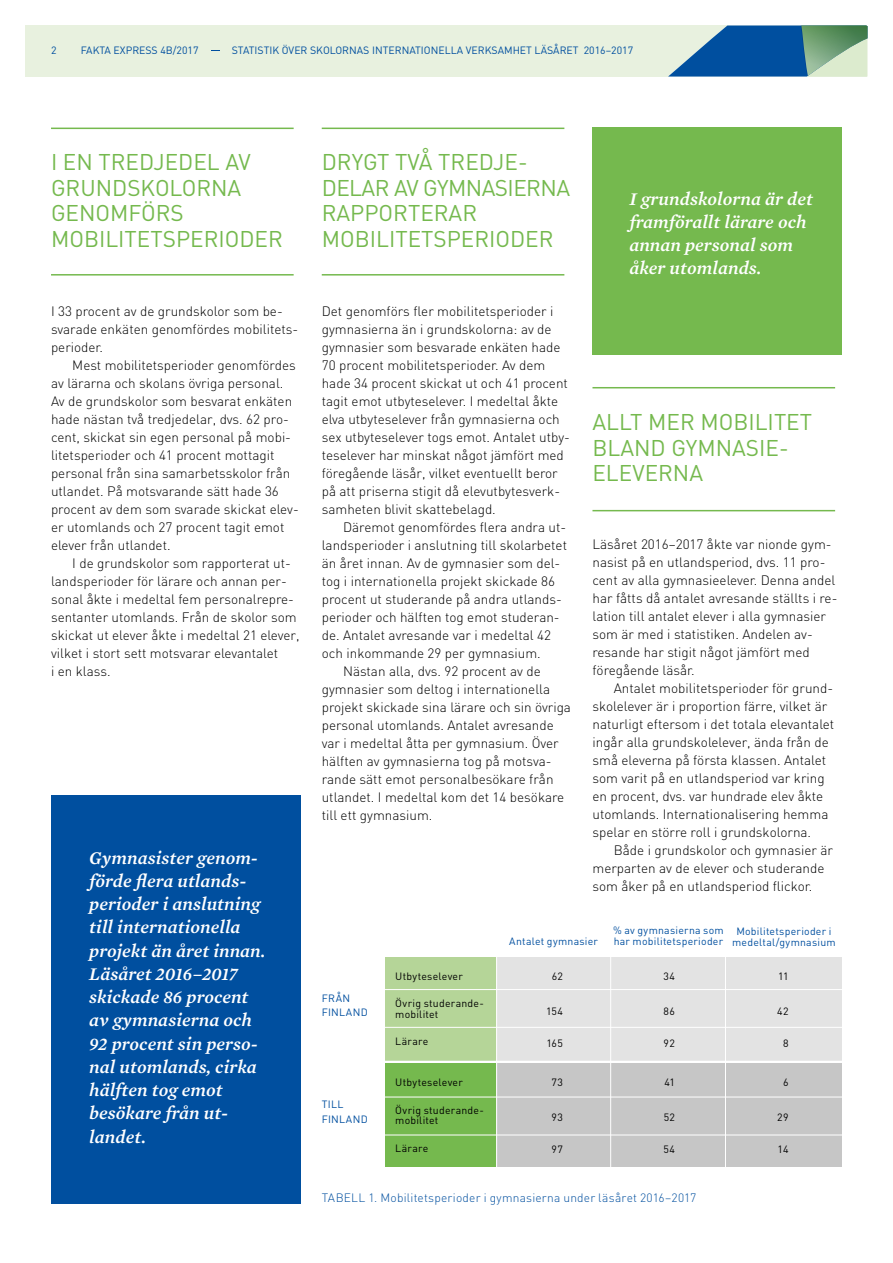
<style>
.page{position:relative;width:893px;height:1263px;background:#fff}
.page>*{position:absolute;margin:0;border:0;box-sizing:border-box;transform-origin:0 0}
.t1{font:22.5px/25.5px "DIN";color:#75b94e}
.t2{font:italic 500 16.5px/23.2px "Mercury S Sm";color:#fff}
.t3{font:300 13.5px/18px "DIN";color:#000}
.t4{font:300 12px "DIN";letter-spacing:.015em;color:#004f9f}
.t5{font:10.5px/10.5px "DIN";color:#004f9f}
.t6{font:10.5px/10.5px "DIN";letter-spacing:.03em;color:#000}
.t7{font:10.5px/10.5px "DIN";letter-spacing:.025em;color:#004f9f}
</style>
<div class="page">
<div style="left:26px;top:26px;width:841px;height:51px;background:#e8f1df"></div>
<hr style="left:51px;top:128px;width:243px;height:1px;background:#75b94e">
<hr style="left:51px;top:274px;width:243px;height:2px;background:#75b94e">
<div style="left:592px;top:128px;width:250px;height:227px;background:#75b94e"></div>
<div style="left:51px;top:795px;width:249px;height:408px;background:#004f9f"></div>
<hr style="left:322px;top:128px;width:242px;height:1px;background:#75b94e">
<hr style="left:322px;top:274px;width:242px;height:2px;background:#75b94e">
<hr style="left:592px;top:387px;width:243px;height:1px;background:#75b94e">
<hr style="left:592px;top:510px;width:243px;height:1px;background:#75b94e">
<svg style="left:668px;top:26px;width:199px;height:51px;background:#5289a5"></svg>
<div style="left:386px;top:1062px;width:110px;height:104px;background:#75b94e"></div>
<div style="left:386px;top:957px;width:110px;height:105px;background:#b5d598"></div>
<div style="left:496px;top:1062px;width:346px;height:104px;background:#c6c6c6"></div>
<div style="left:496px;top:957px;width:346px;height:105px;background:#e3e3e3"></div>
<hr style="left:376px;top:989px;width:479px;height:1px;background:#fff">
<hr style="left:379px;top:1027px;width:478px;height:1px;background:#fff">
<hr style="left:379px;top:1061px;width:478px;height:2px;background:#fff">
<hr style="left:377px;top:1097px;width:478px;height:1px;background:#fff">
<hr style="left:375px;top:1134px;width:479px;height:1px;background:#fff">
<hr style="left:496px;top:951px;width:1px;height:228px;background:#fff">
<hr style="left:610px;top:948px;width:1px;height:228px;background:#fff">
<hr style="left:725px;top:945px;width:1px;height:228px;background:#fff">
<p class="t5" style="left:51px;top:45px;width:7px">2</p>
<p class="t5" style="left:81px;top:45px;width:13px">FAKTA</p>
<p class="t5" style="left:114px;top:45px;width:86px">EXPRESS 4B/2017</p>
<p class="t5" style="left:232px;top:45px;width:403px">STATISTIK ÖVER SKOLORNAS INTERNATIONELLA VERKSAMHET LÄSÅRET 2016–2017</p>
<h1 class="t1" style="left:51px;top:149px;width:233px">I EN TREDJ EDEL AV<br>GRUNDSKOLORNA<br>GENOMFÖRS<br>MOBILITETSPERIODER</h1>
<p class="t3" style="left:51px;top:302px;width:249px">I 33 procent av de grundskolor som be&shy;svarade enkäten genomfördes mobilitets&shy;perioder.</p>
<p class="t3" style="left:51px;top:356px;width:249px;text-indent:21px">Mest mobilitetsperioder genomfördes av lärarna och skolans övriga personal.<br>Av de grundskolor som besvarat enkäten hade nästan två tredjedelar, dvs. 62 pro&shy;cent, skickat sin egen personal på mobi&shy;litetsperioder och 41 procent mottagit personal från sina samarbetsskolor från utlandet. På motsvarande sätt hade 36 procent av dem som svarade skickat elev&shy;er utomlands och 27 procent tagit emot elever från utlandet.</p>
<p class="t3" style="left:51px;top:554px;width:250px;text-indent:21px">I de grundskolor som rapporterat ut&shy;landsperioder för lärare och annan per&shy;sonal åkte i medeltal fem personalrepre&shy;sentanter utomlands. Från de skolor som skickat ut elever åkte i medeltal 21 elever, vilket i stort sett motsvarar elevantalet<br>i en klass.</p>
<p class="t2" style="left:89px;top:845px;width:178px">Gymnasister genom&shy;förde flera utlands&shy;perioder i anslutning till internationella projekt än året innan.<br>Läsåret 2016–2017 skickade 86 procent av gymnasierna och<br>92 procent sin perso&shy;nal utomlands, cirka hälften tog emot besökare från ut&shy;landet.</p>
<h1 class="t1" style="left:322px;top:149px;width:250px">D RYGT TVÅ TREDJ E-<br>DELAR AV GYMNASIERNA<br>RAPPORTERAR<br>MOBILITETSPERIODER</h1>
<p class="t3" style="left:322px;top:302px;width:250px">Det genomförs fler mobilitetsperioder i gymnasierna än i grundskolorna: av de gymnasier som besvarade enkäten hade 70 procent mobilitetsperioder. Av dem hade 34 procent skickat ut och 41 procent tagit emot utbyteselever. I medeltal åkte elva utbyteselever från gymnasierna och sex utbyteselever togs emot. Antalet utby&shy;teselever har minskat något jämfört med föregående läsår, vilket eventuellt beror på att priserna stigit då elevutbytesverk&shy;samheten blivit skattebelagd.</p>
<p class="t3" style="left:343px;top:518px;width:225px">Däremot genomfördes flera andra ut-</p>
<p class="t3" style="left:322px;top:536px;width:247px">landsperioder i anslutning till skolarbetet</p>
<p class="t3" style="left:322px;top:554px;width:240px">än året innan. Av de gymnasier som del-</p>
<p class="t3" style="left:322px;top:572px;width:235px">tog i internationella projekt skickade 86</p>
<p class="t3" style="left:322px;top:590px;width:242px">procent ut studerande på andra utlands-</p>
<p class="t3" style="left:322px;top:608px;width:239px">perioder och hälften tog emot studeran-</p>
<p class="t3" style="left:322px;top:626px;width:231px">de. Antalet avresande var i medeltal 42</p>
<p class="t3" style="left:322px;top:643px;width:220px">och inkommande 29 per gymnasium.</p>
<p class="t3" style="left:343px;top:661px;width:199px">Nästan alla, dvs. 92 procent av de</p>
<p class="t3" style="left:322px;top:679px;width:230px">gymnasier som deltog i internationella</p>
<p class="t3" style="left:322px;top:697px;width:251px">projekt skickade sina lärare och sin övriga</p>
<p class="t3" style="left:322px;top:715px;width:233px">personal utomlands. Antalet avresande</p>
<p class="t3" style="left:322px;top:733px;width:238px">var i medeltal åtta per gymnasium. Över</p>
<p class="t3" style="left:322px;top:751px;width:231px">hälften av gymnasierna tog på motsva-</p>
<p class="t3" style="left:322px;top:769px;width:233px">rande sätt emot personalbesökare från</p>
<p class="t3" style="left:322px;top:787px;width:244px">utlandet. I medeltal kom det 14 besökare</p>
<p class="t3" style="left:322px;top:805px;width:112px">till ett gymnasium.</p>
<p class="t2" style="left:629px;top:186px;width:185px">I grundskolorna är det framförallt lärare och annan personal som åker utomlands.</p>
<h1 class="t1" style="left:592px;top:409px;width:221px">ALLT MER MOB ILITET<br>B LAND GYMNASIE-<br>ELEVERNA</h1>
<p class="t3" style="left:592px;top:535px;width:246px">Läsåret 2016–2017 åkte var nionde gym&shy;nasist på en utlandsperiod, dvs. 11 pro&shy;cent av alla gymnasieelever. Denna andel har fåtts då antalet avresande ställts i re&shy;lation till antalet elever i alla gymnasier som är med i statistiken. Andelen av&shy;resande har stigit något jämfört med föregående läsår.</p>
<p class="t3" style="left:592px;top:679px;width:243px;text-indent:21px">Antalet mobilitetsperioder för grund&shy;skolelever är i proportion färre, vilket är naturligt eftersom i det totala elevantalet ingår alla grundskolelever, ända från de små eleverna på första klassen. Antalet som varit på en utlandsperiod var kring en procent, dvs. var hundrade elev åkte utomlands. Internationalisering hemma spelar en större roll i grundskolorna.</p>
<p class="t3" style="left:592px;top:841px;width:242px;text-indent:21px">Både i grundskolor och gymnasier är merparten av de elever och studerande som åker på en utlandsperiod flickor.</p>
<p class="t5" style="left:322px;top:991px;width:15px;line-height:14px">FRÅN<br>FINLAND</p>
<p class="t5" style="left:322px;top:1097px;width:14px;line-height:14.2px">TILL<br>FINLAND</p>
<p class="t6" style="left:395px;top:971px;width:69px">UTBYTESELEVER</p>
<p class="t6" style="left:395px;top:998px;width:90px">ÖVRIG STUDERANDE-<br>MOBILITET</p>
<p class="t6" style="left:395px;top:1036px;width:35px">LÄRARE</p>
<p class="t6" style="left:395px;top:1077px;width:69px">UTBYTESELEVER</p>
<p class="t6" style="left:395px;top:1104px;width:90px">ÖVRIG STUDERANDE-<br>MOBILITET</p>
<p class="t6" style="left:395px;top:1142px;width:35px">LÄRARE</p>
<p class="t5" style="left:509px;top:936px;width:90px">ANTALET GYMNASIER</p>
<p class="t7" style="left:613px;top:925px;width:112px">% AV GYMNASIERNA SOM<br>HAR MOBILITETSPERIODER</p>
<p class="t5" style="left:732px;top:926px;width:105px;text-align:center">MOBILITETSPERIODER I<br>MEDELTAL/GYMNASIUM</p>
<p class="t6" style="left:552px;top:971px;width:13px">62</p>
<p class="t6" style="left:546px;top:1006px;width:18px">154</p>
<p class="t6" style="left:546px;top:1038px;width:18px">165</p>
<p class="t6" style="left:552px;top:1077px;width:13px">73</p>
<p class="t6" style="left:551px;top:1112px;width:13px">93</p>
<p class="t6" style="left:552px;top:1144px;width:13px">97</p>
<p class="t6" style="left:663px;top:970px;width:13px">34</p>
<p class="t6" style="left:663px;top:1005px;width:13px">86</p>
<p class="t6" style="left:664px;top:1037px;width:13px">92</p>
<p class="t6" style="left:664px;top:1076px;width:12px">41</p>
<p class="t6" style="left:664px;top:1111px;width:13px">52</p>
<p class="t6" style="left:663px;top:1143px;width:13px">54</p>
<p class="t6" style="left:778px;top:970px;width:12px">11</p>
<p class="t6" style="left:777px;top:1005px;width:13px">42</p>
<p class="t6" style="left:783px;top:1037px;width:7px">8</p>
<p class="t6" style="left:783px;top:1076px;width:7px">6</p>
<p class="t6" style="left:777px;top:1111px;width:13px">29</p>
<p class="t6" style="left:778px;top:1143px;width:12px">14</p>
<p class="t4" style="left:322px;top:1191px;width:22px">Tabell</p>
<p class="t4" style="left:368px;top:1191px;width:329px">1. Mobilitetsperioder i gymnasierna under läsåret 2016–2017</p>
</div>
